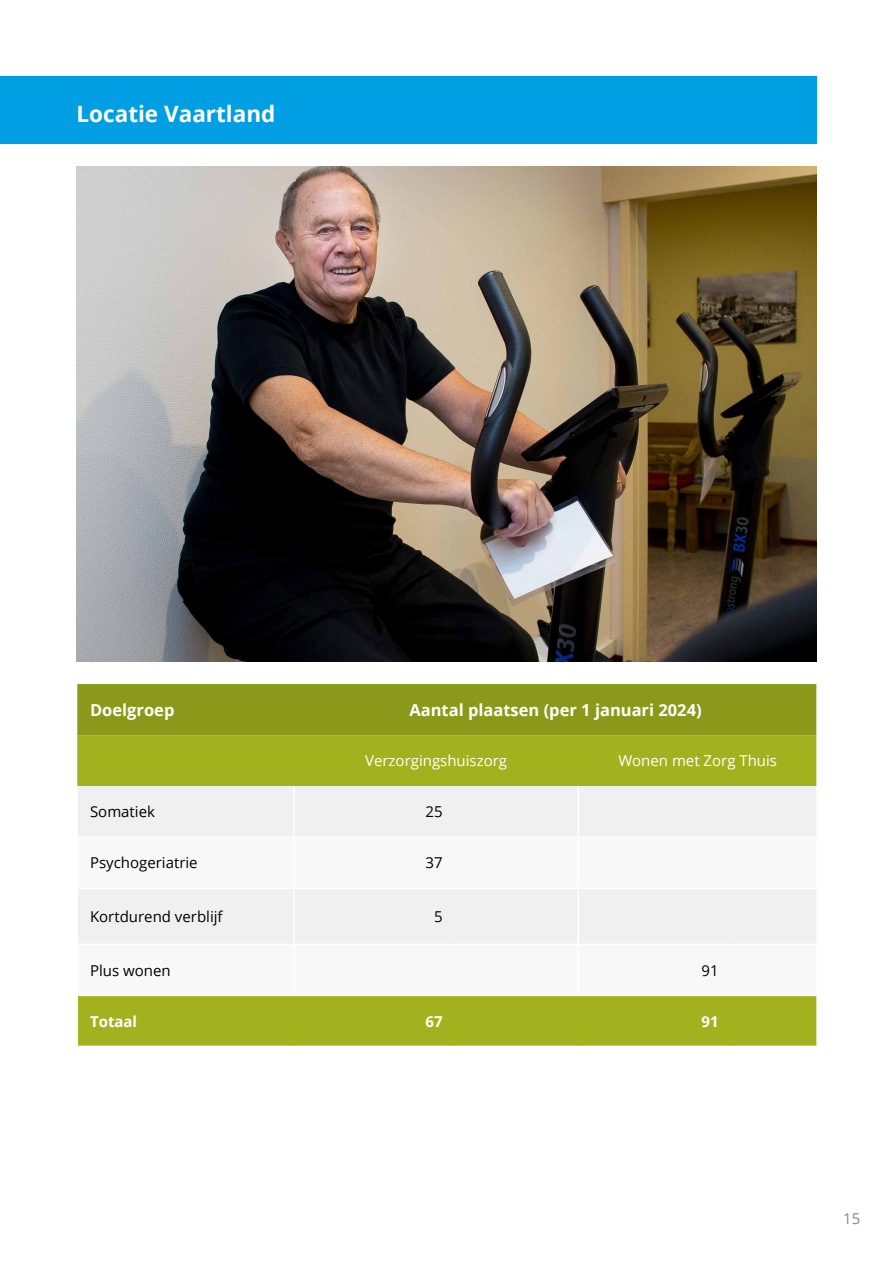
<style>
.page{position:relative;width:893px;height:1263px;background:#fff}
.page>*{position:absolute;margin:0;border:0;box-sizing:border-box;transform-origin:0 0}
.t1{font:700 22.5px "Open Sans";color:#fff}
.t2{font:700 16.5px "Open Sans";color:#fff}
.t3{font:15px "Open Sans";color:#000}
.t4{font:15px "Open Sans";color:#fff}
.t5{font:700 15px "Open Sans";color:#fff}
.t6{font:15px "Open Sans";color:#878787}
</style>
<div class="page">
<img style="left:77px;top:166px;width:739px;height:496px">
<svg style="left:77px;top:684px;width:739px;height:102px;background:#96a51c"></svg>
<div style="left:78px;top:786px;width:738px;height:50px;background:#f0f0f0"></div>
<div style="left:78px;top:889px;width:738px;height:55px;background:#f0f0f0"></div>
<div style="left:78px;top:996px;width:738px;height:50px;background:#a2b21e"></div>
<hr style="left:293px;top:786px;width:2px;height:50px;background:#fff">
<hr style="left:578px;top:786px;width:1px;height:50px;background:#fff">
<hr style="left:293px;top:889px;width:2px;height:55px;background:#fff">
<hr style="left:578px;top:889px;width:1px;height:55px;background:#fff">
<div style="left:0;top:76px;width:816px;height:68px;background:#009fe3"></div>
<h1 class="t1" style="left:77px;top:97px;width:200px">Locatie Vaartland</h1>
<p class="t2" style="left:90px;top:698px;width:86px">Doelgroep</p>
<p class="t2" style="left:409px;top:698px;width:294px">Aantal plaatsen (per 1 januari 2024)</p>
<p class="t4" style="left:365px;top:751px;width:144px">Verzorgingshuiszorg</p>
<p class="t4" style="left:618px;top:751px;width:160px">Wonen met Zorg Thuis</p>
<p class="t3" style="left:90px;top:802px;width:66px">Somatiek</p>
<p class="t3" style="left:426px;top:802px;width:19px">25</p>
<p class="t3" style="left:90px;top:853px;width:109px">Psychogeriatrie</p>
<p class="t3" style="left:426px;top:853px;width:19px">37</p>
<p class="t3" style="left:90px;top:906px;width:134px">Kortdurend verblijf</p>
<p class="t3" style="left:434px;top:906px;width:10px">5</p>
<p class="t3" style="left:90px;top:960px;width:82px">Plus wonen</p>
<p class="t3" style="left:701px;top:960px;width:19px">91</p>
<p class="t5" style="left:90px;top:1011px;width:49px">Totaal</p>
<p class="t5" style="left:426px;top:1011px;width:19px">67</p>
<p class="t5" style="left:702px;top:1011px;width:19px">91</p>
<p class="t6" style="left:843px;top:1208px;width:19px">15</p>
</div>
